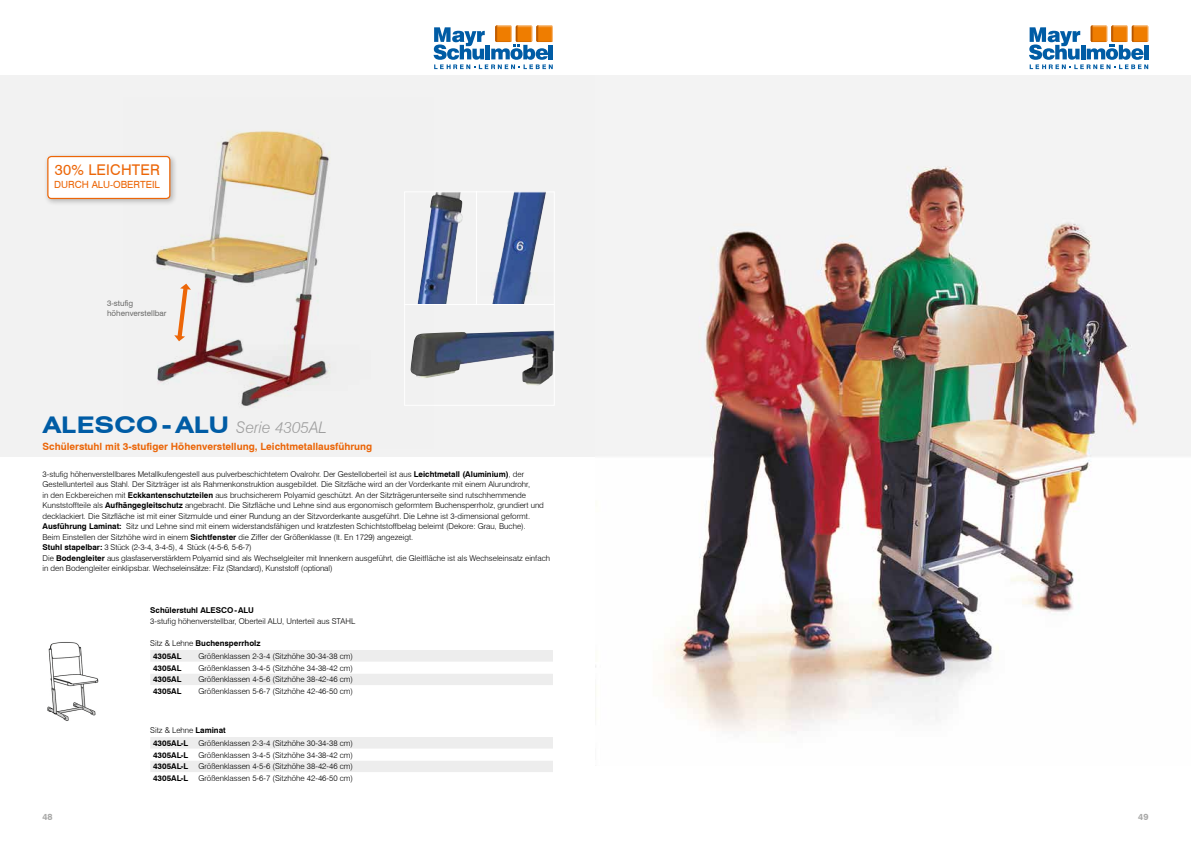
<style>
.page{position:relative;width:1191px;height:842px;background:#fff}
.page>*{position:absolute;margin:0;border:0;box-sizing:border-box;transform-origin:0 0}
.t1{font:700 expanded 23px "Swiss 721 BT";letter-spacing:.01em;color:#005ca5}
.t2{font:italic 300 16px "Swiss 721 BT";color:#9f9f9f}
.t3{font:14.8px "Swiss 721 BT";letter-spacing:.015em;color:#ec6608}
.t4{font:700 10px "Swiss 721 BT";color:#ec6608}
.t5{font:9.9px "Swiss 721 BT";color:#ec6608}
.t6{font:700 9px "Swiss 721 BT";color:#a8a8a7}
.t7{font:300 8px/10.5px "Swiss 721 BT";color:#000}
.t8{font:700 8px/13.2px "Swiss 721 BT";color:#000}
.t9{font:8px/10.5px "Swiss 721 BT";color:#6d6d6c}
.s1{font-weight:700}
.s2{font-weight:300}
</style>
<div class="page">
<svg style="left:433px;top:25px;width:120px;height:44px"></svg>
<svg style="left:1029px;top:25px;width:119px;height:44px"></svg>
<div style="left:0;top:75px;width:1191px;height:381px;background:#f2f2f2"></div>
<img style="left:491px;top:193px;width:55px;height:111px">
<img style="left:434px;top:193px;width:29px;height:111px">
<img style="left:434px;top:331px;width:119px;height:55px">
<hr style="left:404px;top:304px;width:150px;height:1px;background:#fff">
<hr style="left:476px;top:192px;width:1px;height:113px;background:#fff">
<img style="left:153px;top:130px;width:281px;height:277px">
<svg style="left:174px;top:284px;width:17px;height:57px"></svg>
<div style="left:44px;top:153px;width:134px;height:54px;background:#000;opacity:.25"></div>
<div style="left:48px;top:157px;width:122px;height:41px;background:#fff;border-radius:3px"></div>
<div style="left:47px;top:156px;width:123px;height:43px;border:1px solid #ec6608;border-radius:3px"></div>
<svg style="left:150px;top:650px;width:403px;height:35px"></svg>
<svg style="left:150px;top:737px;width:403px;height:35px"></svg>
<img style="left:47px;top:642px;width:52px;height:79px">
<img style="left:595px;top:166px;width:543px;height:566px">
<h3 class="t3" style="left:55px;top:161px;width:107px">30% LEICHTER</h3>
<p class="t5" style="left:54px;top:178px;width:107px">DURCH ALU-OBERTEIL</p>
<p class="t9" style="left:107px;top:297px;width:61px">3-stufig höhenverstellbar</p>
<h1 class="t1" style="left:43px;top:411px;width:188px">ALESCO-ALU</h1>
<p class="t7" style="left:43px;top:468px;width:509px">3-stufig höhenverstellbares Metallkufengestell aus pulverbeschichtetem Ovalrohr. Der Gestelloberteil ist aus <span class="s1">Leichtmetall (Aluminium)</span>, der GesteIlunterteil aus Stahl. Der Sitzträger ist als Rahmenkonstruktion ausgebildet. Die Sitzfäche wird an der Vorderkante mit einem Alurundrohr,<br>in den Eckbereichen mit <span class="s1">Eckkantenschutzteilen</span> aus bruchsicherem Polyamid geschützt. An der Sitzträgerunterseite sind rutschhemmende Kunststoffteile als <span class="s1">Aufhängegleitschutz</span> angebracht. Die Sitzfläche und Lehne sind aus ergonomisch geformtem Buchensperrholz, grundiert und decklackiert. Die Sitzfläche ist mit einer Sitzmulde und einer Rundung an der Sitzvorderkante ausgeführt. Die Lehne ist 3-dimensional geformt.<br><span class="s1">Ausführung Laminat:</span> Sitz und Lehne sind mit einem widerstandsfähigen und kratzfesten Schichtstoffbelag beleimt (Dekore: Grau, Buche).<br>Beim Einstellen der Sitzhöhe wird in einem <span class="s1">Sichtfenster</span> die Ziffer der Größenklasse (It. En 1729) angezeigt.<br><span class="s1">Stuhl stapelbar:</span> 3 Stück (2-3-4, 3-4-5), 4 Stück (4-5-6, 5-6-7)<br>Die <span class="s1">Bodengleiter</span> aus glasfaserverstärktem Polyamid sind als Wechselgleiter mit Innenkern ausgeführt, die Gleitfläche ist als Wechseleinsatz einfach in den Bodengleiter einklipsbar. Wechseleinsätze: Filz (Standard), Kunststoff (optional)</p>
<h2 class="t2" style="left:236px;top:418px;width:91px">Serie 4305AL</h2>
<p class="t4" style="left:43px;top:440px;width:331px">Schülerstuhl mit 3-stufiger Höhenverstellung, Leichtmetallausführung</p>
<p class="t8" style="left:150px;top:603px;width:105px">Schülerstuhl ALESCO-ALU</p>
<p class="t7" style="left:150px;top:616px;width:206px">3-stufig höhenverstellbar, Oberteil ALU, Unterteil aus STAHL</p>
<p class="t8" style="left:153px;top:636px;width:109px;text-indent:-3px"><span class="s2">Sitz &amp; Lehne</span> Buchensperrholz<br>4305AL</p>
<p class="t7" style="left:198px;top:651px;width:156px">Größenklassen 2-3-4 (Sitzhöhe 30-34-38 cm)</p>
<p class="t8" style="left:153px;top:661px;width:30px">4305AL</p>
<p class="t7" style="left:198px;top:662px;width:156px">Größenklassen 3-4-5 (Sitzhöhe 34-38-42 cm)</p>
<p class="t8" style="left:153px;top:673px;width:30px">4305AL</p>
<p class="t7" style="left:198px;top:674px;width:156px">Größenklassen 4-5-6 (Sitzhöhe 38-42-46 cm)</p>
<p class="t8" style="left:153px;top:685px;width:30px">4305AL</p>
<p class="t7" style="left:198px;top:686px;width:156px">Größenklassen 5-6-7 (Sitzhöhe 42-46-50 cm)</p>
<p class="t8" style="left:153px;top:723px;width:74px;text-indent:-3px"><span class="s2">Sitz &amp; Lehne</span> Laminat<br>4305AL-L</p>
<p class="t7" style="left:198px;top:738px;width:156px">Größenklassen 2-3-4 (Sitzhöhe 30-34-38 cm)</p>
<p class="t8" style="left:153px;top:748px;width:37px">4305AL-L</p>
<p class="t7" style="left:198px;top:749px;width:156px">Größenklassen 3-4-5 (Sitzhöhe 34-38-42 cm)</p>
<p class="t8" style="left:153px;top:760px;width:37px">4305AL-L</p>
<p class="t7" style="left:198px;top:761px;width:156px">Größenklassen 4-5-6 (Sitzhöhe 38-42-46 cm)</p>
<p class="t8" style="left:153px;top:772px;width:37px">4305AL-L</p>
<p class="t7" style="left:198px;top:773px;width:156px">Größenklassen 5-6-7 (Sitzhöhe 42-46-50 cm)</p>
<p class="t6" style="left:43px;top:811px;width:12px">48</p>
<p class="t6" style="left:1138px;top:811px;width:12px">49</p>
</div>
